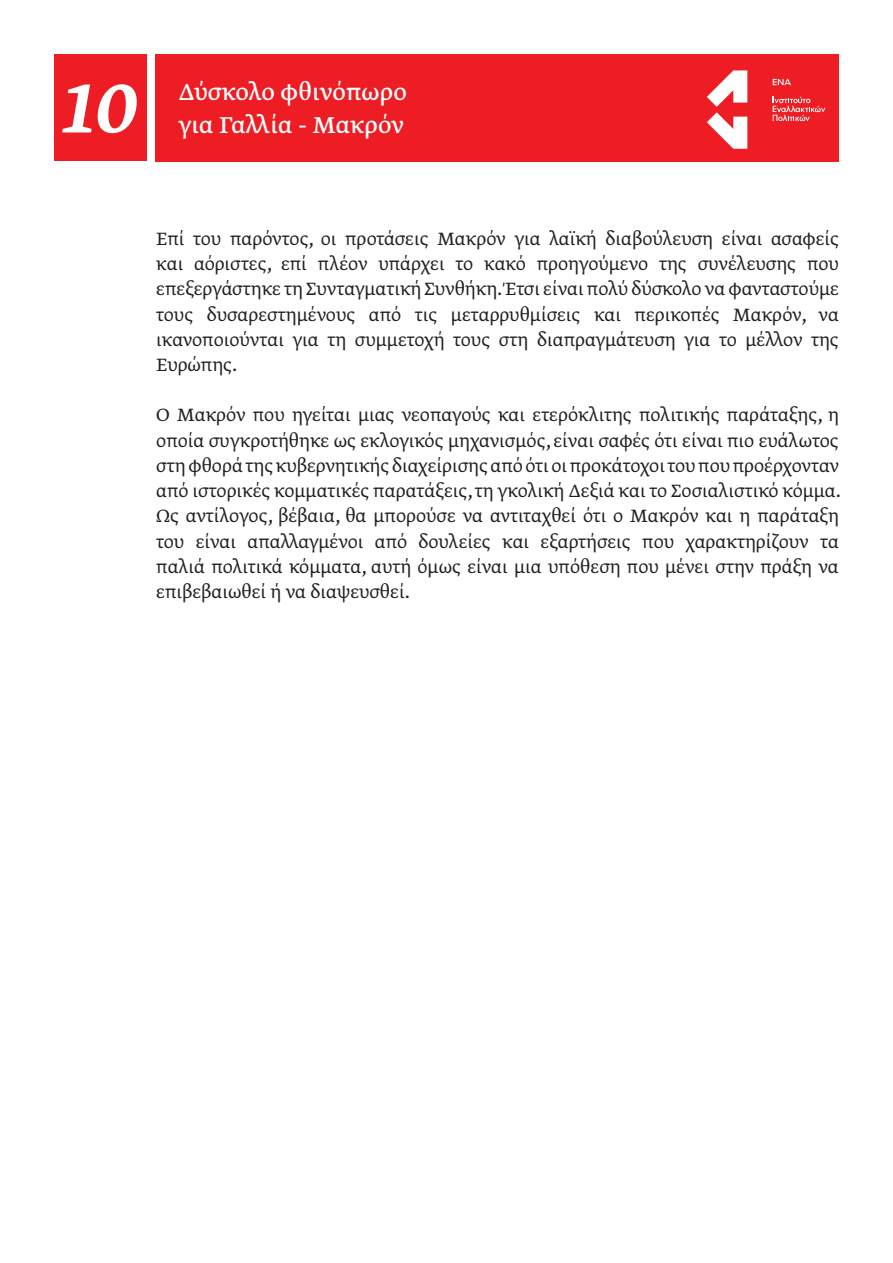
<style>
.page{position:relative;width:893px;height:1263px;background:#fff}
.page>*{position:absolute;margin:0;border:0;box-sizing:border-box;transform-origin:0 0}
.t1{font:italic 500 84.9px "Greta Text Pro";color:#fff}
.t2{font:27px/32.4px "Greta Text Pro";color:#fff}
.t3{font:300 21px/25.2px "Greta Text Pro";color:#231f20;text-align:justify}
</style>
<div class="page">
<div style="left:54px;top:54px;width:93px;height:107px;background:#ee1d23"></div>
<div style="left:155px;top:54px;width:684px;height:108px;background:#ee1d23"></div>
<svg style="left:773px;top:79px;width:18px;height:6px"></svg>
<svg style="left:707px;top:70px;width:40px;height:79px"></svg>
<svg style="left:773px;top:97px;width:52px;height:24px"></svg>
<h1 class="t1" style="left:60px;top:53px;width:77px">10</h1>
<p class="t2" style="left:179px;top:77px;width:230px">Δύσκολο φθινόπωρο για Γαλλία - Μακρόν</p>
<p class="t3" style="left:156px;top:227px;width:684px">Επί του παρόντος, οι προτάσεις Μακρόν για λαϊκή διαβούλευση είναι ασαφείς και αόριστες, επί πλέον υπάρχει το κακό προηγούμενο της συνέλευσης που επεξεργάστηκε τη Συνταγματική Συνθήκη. Έτσι είναι πολύ δύσκολο να φανταστούμε τους δυσαρεστημένους από τις μεταρρυθμίσεις και περικοπές Μακρόν, να ικανοποιούνται για τη συμμετοχή τους στη διαπραγμάτευση για το μέλλον της Ευρώπης.</p>
<p class="t3" style="left:156px;top:403px;width:686px">Ο Μακρόν που ηγείται μιας νεοπαγούς και ετερόκλιτης πολιτικής παράταξης, η οποία συγκροτήθηκε ως εκλογικός μηχανισμός, είναι σαφές ότι είναι πιο ευάλωτος στη φθορά της κυβερνητικής διαχείρισης από ότι οι προκάτοχοι του που προέρχονταν από ιστορικές κομματικές παρατάξεις, τη γκολική Δεξιά και το Σοσιαλιστικό κόμμα.<br>Ως αντίλογος, βέβαια, θα μπορούσε να αντιταχθεί ότι ο Μακρόν και η παράταξη του είναι απαλλαγμένοι από δουλείες και εξαρτήσεις που χαρακτηρίζουν τα παλιά πολιτικά κόμματα, αυτή όμως είναι μια υπόθεση που μένει στην πράξη να επιβεβαιωθεί ή να διαψευσθεί.</p>
</div>
